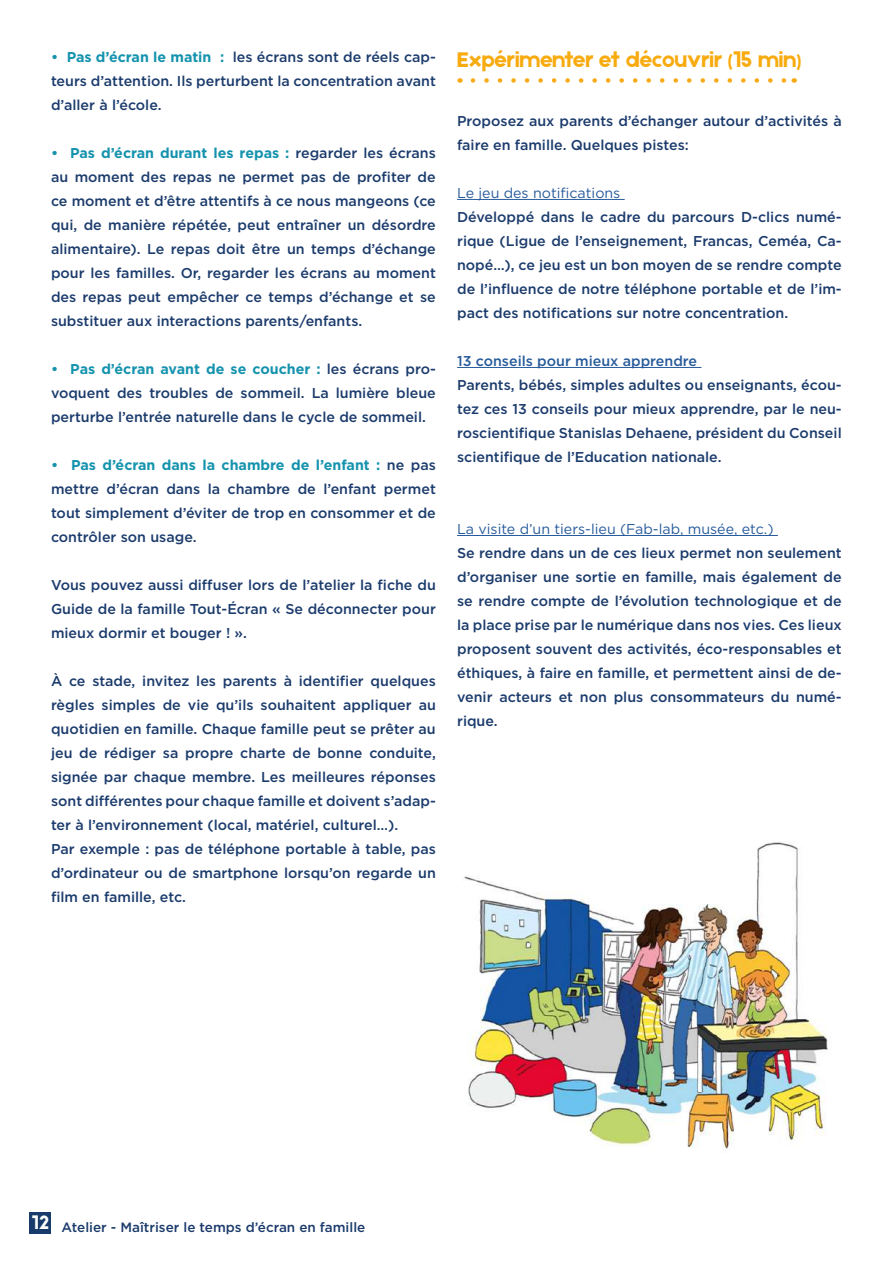
<style>
.page{position:relative;width:893px;height:1263px;background:#fff}
.page>*{position:absolute;margin:0;border:0;box-sizing:border-box;transform-origin:0 0}
.t1{font:22.5px "Etna";color:#f8ab0f}
.t2{font:500 14.25px/24px "Gotham";color:#1b3b6c;text-align:justify}
.t3{font:14.25px "Gotham";color:#275b9b}
.t4{font:500 14.25px "Gotham";color:#275b9b}
.t5{font:500 13.5px "Gotham";color:#1b3b6c}
.s1{font-weight:700;color:#1593ae}
</style>
<div class="page">
<img style="left:464px;top:842px;width:364px;height:307px">
<hr style="left:457px;top:199px;width:168px;height:1px;background:#275b9b">
<hr style="left:457px;top:367px;width:244px;height:1px;background:#275b9b">
<hr style="left:457px;top:535px;width:321px;height:1px;background:#275b9b">
<svg style="left:473px;top:78px;width:314px;height:5px"></svg>
<div style="left:30px;top:1212px;width:21px;height:21px;background:#183b6b"></div>
<p class="t2" style="left:51px;top:45px;width:386px"><span class="s1">• Pas d’écran le matin :</span> les écrans sont de réels cap&shy;teurs d’attention. Ils perturbent la concentration avant d’aller à l’école.</p>
<p class="t2" style="left:51px;top:141px;width:386px"><span class="s1">• Pas d’écran durant les repas :</span> regarder les écrans au moment des repas ne permet pas de profiter de ce moment et d’être attentifs à ce nous mangeons (ce qui, de manière répétée, peut entraîner un désordre alimentaire). Le repas doit être un temps d’échange pour les familles. Or, regarder les écrans au moment des repas peut empêcher ce temps d’échange et se substituer aux interactions parents/enfants.</p>
<p class="t2" style="left:51px;top:357px;width:386px"><span class="s1">• Pas d’écran avant de se coucher :</span> les écrans pro&shy;voquent des troubles de sommeil. La lumière bleue perturbe l’entrée naturelle dans le cycle de sommeil.</p>
<p class="t2" style="left:51px;top:453px;width:386px"><span class="s1">• Pas d’écran dans la chambre de l’enfant :</span> ne pas mettre d’écran dans la chambre de l’enfant permet tout simplement d’éviter de trop en consommer et de contrôler son usage.</p>
<p class="t2" style="left:51px;top:573px;width:386px">Vous pouvez aussi diffuser lors de l’atelier la fiche du Guide de la famille Tout-Écran « Se déconnecter pour mieux dormir et bouger ! ».</p>
<p class="t2" style="left:51px;top:669px;width:386px;text-align:left">À ce stade, invitez les parents à identifier quelques règles simples de vie qu’ils souhaitent appliquer au quotidien en famille. Chaque famille peut se prêter au jeu de rédiger sa propre charte de bonne conduite, signée par chaque membre. Les meilleures réponses sont différentes pour chaque famille et doivent s’adap&shy;ter à l’environnement (local, matériel, culturel…).<br>Par exemple : pas de téléphone portable à table, pas d’ordinateur ou de smartphone lorsqu’on regarde un film en famille, etc.</p>
<h1 class="t1" style="left:457px;top:44px;width:346px">Expérimenter et découvrir (15 min)</h1>
<p class="t2" style="left:457px;top:109px;width:386px">Proposez aux parents d’échanger autour d’activités à faire en famille. Quelques pistes:</p>
<p class="t3" style="left:457px;top:184px;width:165px">Le jeu des notifications</p>
<p class="t2" style="left:457px;top:205px;width:386px">Développé dans le cadre du parcours D-clics numé&shy;rique (Ligue de l’enseignement, Francas, Ceméa, Ca&shy;nopé…), ce jeu est un bon moyen de se rendre compte de l’influence de notre téléphone portable et de l’im&shy;pact des notifications sur notre concentration.</p>
<p class="t4" style="left:457px;top:352px;width:242px">13 conseils pour mieux apprendre</p>
<p class="t2" style="left:457px;top:373px;width:386px">Parents, bébés, simples adultes ou enseignants, écou&shy;tez ces 13 conseils pour mieux apprendre, par le neu&shy;roscientifique Stanislas Dehaene, président du Conseil scientifique de l’Education nationale.</p>
<p class="t3" style="left:457px;top:520px;width:318px">La visite d’un tiers-lieu (Fab-lab, musée, etc.)</p>
<p class="t2" style="left:457px;top:541px;width:386px">Se rendre dans un de ces lieux permet non seulement d’organiser une sortie en famille, mais également de se rendre compte de l’évolution technologique et de la place prise par le numérique dans nos vies. Ces lieux proposent souvent des activités, éco-responsables et éthiques, à faire en famille, et permettent ainsi de de&shy;venir acteurs et non plus consommateurs du numé&shy;rique.</p>
<p class="t5" style="left:32px;top:1218px;width:335px"><sup>12</sup> Atelier - Maîtriser le temps d’écran en famille</p>
</div>
